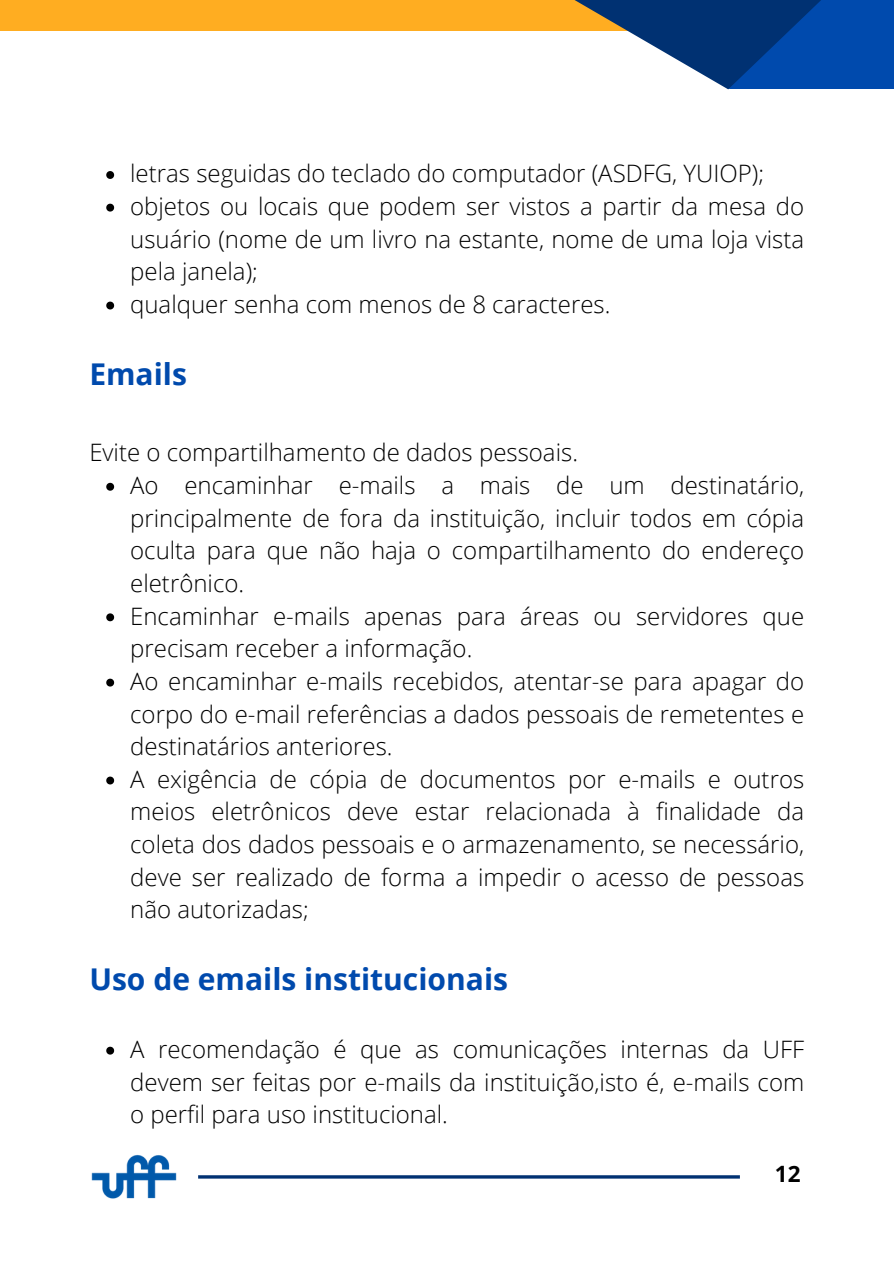
<style>
.page{position:relative;width:894px;height:1264px;background:#fff}
.page>*{position:absolute;margin:0;border:0;box-sizing:border-box;transform-origin:0 0}
.t1{font:700 30px "Open Sans";color:#004aad}
.t2{font:300 24px/32.7px "Open Sans";color:#000;text-align:justify}
.t3{font:700 22.5px "Open Sans";color:#000}
</style>
<div class="page">
<svg style="left:106px;top:171px;width:8px;height:8px"></svg>
<svg style="left:106px;top:204px;width:8px;height:7px"></svg>
<svg style="left:106px;top:301px;width:8px;height:8px"></svg>
<svg style="left:106px;top:483px;width:8px;height:7px"></svg>
<svg style="left:106px;top:613px;width:8px;height:8px"></svg>
<svg style="left:106px;top:678px;width:8px;height:8px"></svg>
<svg style="left:106px;top:776px;width:8px;height:8px"></svg>
<svg style="left:106px;top:1046px;width:8px;height:8px"></svg>
<div style="left:0;top:0;width:700px;height:31px;background:#ffad21"></div>
<svg style="left:574px;top:0;width:154px;height:89px"></svg>
<svg style="left:728px;top:0;width:165px;height:89px;background:#00429b"></svg>
<hr style="left:198px;top:1175px;width:541px;height:3px;background:#003172">
<img style="left:91px;top:1154px;width:86px;height:45px">
<p class="t2" style="left:130px;top:157px;width:635px">letras seguidas do teclado do computador (ASDFG, YUIOP);</p>
<p class="t2" style="left:130px;top:189px;width:675px">objetos ou locais que podem ser vistos a partir da mesa do usuário (nome de um livro na estante, nome de uma loja vista pela janela);</p>
<p class="t2" style="left:130px;top:287px;width:481px">qualquer senha com menos de 8 caracteres.</p>
<h1 class="t1" style="left:89px;top:353px;width:99px">Emails</h1>
<p class="t2" style="left:89px;top:436px;width:490px">Evite o compartilhamento de dados pessoais.</p>
<p class="t2" style="left:130px;top:468px;width:675px">Ao encaminhar e-mails a mais de um destinatário, principalmente de fora da instituição, incluir todos em cópia oculta para que não haja o compartilhamento do endereço eletrônico.</p>
<p class="t2" style="left:130px;top:599px;width:675px">Encaminhar e-mails apenas para áreas ou servidores que precisam receber a informação.</p>
<p class="t2" style="left:130px;top:664px;width:675px">Ao encaminhar e-mails recebidos, atentar-se para apagar do corpo do e-mail referências a dados pessoais de remetentes e destinatários anteriores.</p>
<p class="t2" style="left:130px;top:762px;width:675px">A exigência de cópia de documentos por e-mails e outros meios eletrônicos deve estar relacionada à finalidade da coleta dos dados pessoais e o armazenamento, se necessário, deve ser realizado de forma a impedir o acesso de pessoas não autorizadas;</p>
<h1 class="t1" style="left:89px;top:958px;width:420px">Uso de emails institucionais</h1>
<p class="t2" style="left:130px;top:1032px;width:675px">A recomendação é que as comunicações internas da UFF devem ser feitas por e-mails da instituição,isto é, e-mails com o perfil para uso institucional.</p>
<p class="t3" style="left:774px;top:1157px;width:27px">12</p>
</div>
